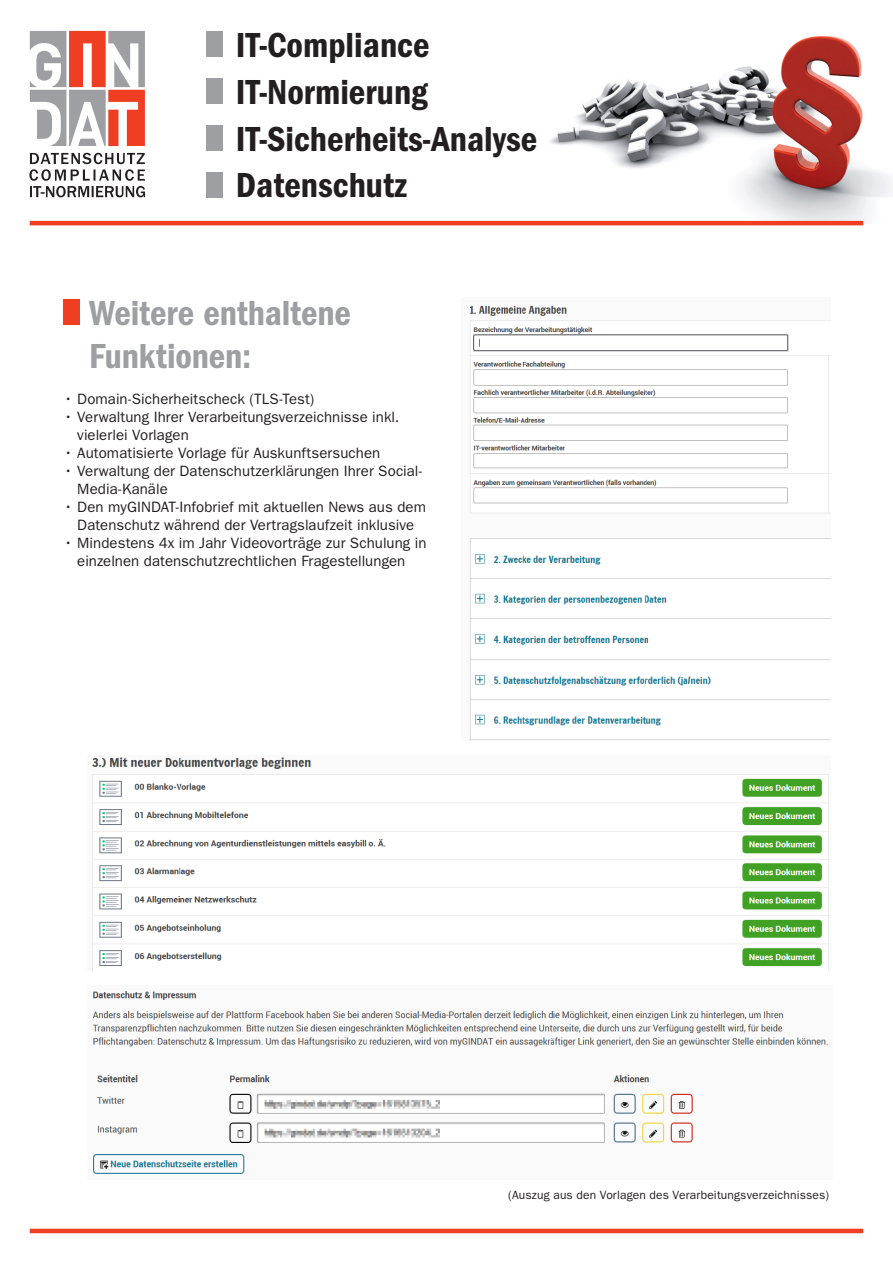
<style>
.page{position:relative;width:893px;height:1263px;background:#fff}
.page>*{position:absolute;margin:0;border:0;box-sizing:border-box;transform-origin:0 0}
.t1{font:600 condensed 36px "Franklin Gothic";color:#231f20}
.t2{font:600 condensed 36px/43.2px "Franklin Gothic";letter-spacing:-.005em;color:#9d9fa2}
.t3{font:15px/18px "Franklin Gothic";letter-spacing:.005em;color:#231f20}
.t4{font:12px "Franklin Gothic";letter-spacing:.01em;color:#231f20}
</style>
<div class="page">
<img style="left:540px;top:36px;width:352px;height:187px">
<div style="left:206px;top:32px;width:16px;height:25px;background:#9d9fa2"></div>
<div style="left:206px;top:79px;width:16px;height:25px;background:#9d9fa2"></div>
<div style="left:206px;top:125px;width:16px;height:26px;background:#9d9fa2"></div>
<div style="left:206px;top:172px;width:16px;height:25px;background:#9d9fa2"></div>
<svg style="left:30px;top:31px;width:115px;height:115px"></svg>
<svg style="left:29px;top:153px;width:116px;height:44px"></svg>
<hr style="left:30px;top:221px;width:833px;height:4px;background:#ef3e22">
<hr style="left:30px;top:1229px;width:833px;height:4px;background:#ef3e22">
<img style="left:92px;top:757px;width:737px;height:214px">
<img style="left:469px;top:305px;width:361px;height:435px">
<img style="left:92px;top:991px;width:736px;height:183px">
<div style="left:64px;top:299px;width:16px;height:26px;background:#ef3e22"></div>
<p class="t1" style="left:236px;top:24px;width:195px">IT-Compliance</p>
<p class="t1" style="left:236px;top:71px;width:193px">IT-Normierung</p>
<p class="t1" style="left:236px;top:118px;width:303px">IT-Sicherheits-Analyse</p>
<p class="t1" style="left:236px;top:165px;width:173px">Datenschutz</p>
<p class="t2" style="left:89px;top:291px;width:263px">Weitere enthaltene<br>Funktionen:</p>
<p class="t3" style="left:64px;top:390px;width:252px">• Domain-Sicherheitscheck (TLS-Test)</p>
<p class="t3" style="left:77px;top:408px;width:324px;text-indent:-13px">• Verwaltung Ihrer Verarbeitungsverzeichnisse inkl. vielerlei Vorlagen</p>
<p class="t3" style="left:64px;top:444px;width:318px">• Automatisierte Vorlage für Auskunftsersuchen</p>
<p class="t3" style="left:77px;top:462px;width:346px;text-indent:-13px">• Verwaltung der Datenschutzerklärungen Ihrer Social-<br>Media-Kanäle</p>
<p class="t3" style="left:64px;top:498px;width:364px;text-align:center">• Den myGINDAT-Infobrief mit aktuellen News aus dem<br>Datenschutz während der Vertragslaufzeit inklusive</p>
<p class="t3" style="left:64px;top:534px;width:364px;text-align:center">• Mindestens 4x im Jahr Videovorträge zur Schulung in einzelnen datenschutzrechtlichen Fragestellungen</p>
<p class="t4" style="left:508px;top:1188px;width:322px">(Auszug aus den Vorlagen des Verarbeitungsverzeichnisses)</p>
</div>
